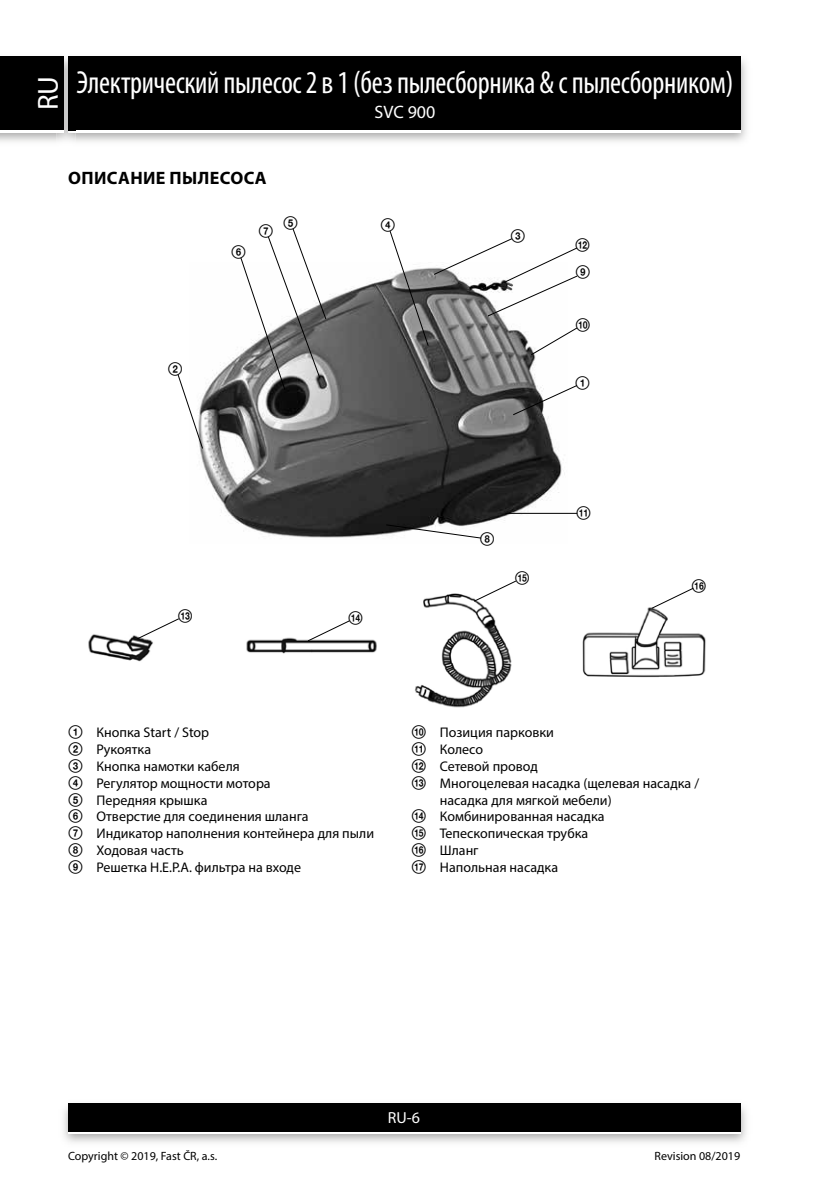
<style>
.page{position:relative;width:840px;height:1191px;background:#fff}
.page>*{position:absolute;margin:0;border:0;box-sizing:border-box;transform-origin:0 0}
.t1{font:condensed 32px "Myriad Pro";letter-spacing:-.01em;color:#fff;scale:.94 1}
.t2{font:29px "Myriad Pro";color:#fff}
.t3{font:700 18px "Myriad Pro";letter-spacing:.02em;color:#000}
.t4{font:18px "Myriad Pro";color:#fff}
.t5{font:16px "Myriad Pro";color:#fff}
.t6{font:14px/16.8px "Myriad Pro";color:#000}
.t7{font:14px/27.4px "Zz 3";color:#000}
.t8{font:12px "Myriad Pro";color:#000}
.s1{font-family:"Zz 3"}
</style>
<div class="page">
<img style="left:0;top:56px;width:747px;height:86px">
<div style="left:68px;top:59px;width:672px;height:74px;background:#fff"></div>
<div style="left:68px;top:57px;width:672px;height:73px;background:#000"></div>
<img style="left:63px;top:1103px;width:684px;height:40px">
<div style="left:68px;top:1106px;width:672px;height:28px;background:linear-gradient(to right,#fff,#fff)"></div>
<div style="left:68px;top:1103px;width:672px;height:28px;background:#000"></div>
<img style="left:57px;top:56px;width:18px;height:86px">
<img style="left:68px;top:130px;width:7px;height:3px">
<svg style="left:68px;top:57px;width:7px;height:2px"></svg>
<img style="left:68px;top:59px;width:7px;height:71px">
<div style="left:0;top:59px;width:64px;height:74px;background:#fff"></div>
<div style="left:0;top:57px;width:64px;height:73px;background:#000"></div>
<img style="left:200px;top:279px;width:367px;height:259px">
<img style="left:582px;top:607px;width:124px;height:71px">
<svg style="left:239px;top:228px;width:88px;height:163px"></svg>
<svg style="left:177px;top:373px;width:27px;height:77px"></svg>
<svg style="left:388px;top:231px;width:189px;height:125px"></svg>
<svg style="left:511px;top:384px;width:66px;height:32px"></svg>
<hr style="left:505px;top:513px;width:72px;height:1px;background:#000">
<svg style="left:385px;top:524px;width:97px;height:15px"></svg>
<img style="left:88px;top:634px;width:65px;height:28px">
<img style="left:246px;top:637px;width:131px;height:17px">
<img style="left:414px;top:593px;width:98px;height:115px">
<svg style="left:306px;top:620px;width:45px;height:22px"></svg>
<svg style="left:136px;top:618px;width:43px;height:22px"></svg>
<svg style="left:472px;top:580px;width:44px;height:22px"></svg>
<svg style="left:650px;top:587px;width:44px;height:22px"></svg>
<h2 class="t2" style="left:30px;top:110px;width:36px;rotate:-90deg">RU</h2>
<h1 class="t1" style="left:76px;top:63px;width:699px">Электрический пылесос 2 в 1 (без пылесборника &amp; с пылесборником)</h1>
<p class="t4" style="left:374px;top:101px;width:62px">SVC 900</p>
<p class="t3" style="left:68px;top:166px;width:200px">ОПИСАНИЕ ПЫЛЕСОСА</p>
<p class="t7" style="left:231px;top:238px;width:16px">6</p>
<p class="t7" style="left:258px;top:217px;width:16px">7</p>
<p class="t7" style="left:283px;top:209px;width:16px">5</p>
<p class="t7" style="left:380px;top:211px;width:16px">4</p>
<p class="t7" style="left:168px;top:355px;width:16px">2</p>
<p class="t7" style="left:178px;top:602px;width:16px">qd</p>
<p class="t7" style="left:348px;top:604px;width:16px">qf</p>
<p class="t7" style="left:510px;top:222px;width:16px">3</p>
<p class="t7" style="left:574px;top:231px;width:17px">qs<br>9</p>
<p class="t7" style="left:575px;top:311px;width:16px">0</p>
<p class="t7" style="left:575px;top:369px;width:16px">1</p>
<p class="t7" style="left:479px;top:525px;width:16px">8</p>
<p class="t7" style="left:514px;top:564px;width:16px">qg</p>
<p class="t7" style="left:575px;top:499px;width:16px">qa</p>
<p class="t7" style="left:691px;top:572px;width:16px">qh</p>
<p class="t6" style="left:68px;top:724px;width:307px"><span class="s1">1</span> Кнопка Start / Stop<br><span class="s1">2</span> Рукоятка<br><span class="s1">3</span> Кнопка намотки кабеля<br><span class="s1">4</span> Регулятор мощности мотора<br><span class="s1">5</span> Передняя крышка<br><span class="s1">6</span> Отверстие для соединения шланга<br><span class="s1">7</span> Индикатор наполнения контейнера для пыли<br><span class="s1">8</span> Ходовая часть<br><span class="s1">9</span> Решетка Н.Е.Р.А. фильтра на входе</p>
<p class="t6" style="left:411px;top:724px;width:144px"><span class="s1">0</span> Позиция парковки</p>
<p class="t6" style="left:411px;top:741px;width:73px"><span class="s1">qa</span> Колесо</p>
<p class="t6" style="left:411px;top:757px;width:128px"><span class="s1">qs</span> Сетевой провод</p>
<p class="t6" style="left:411px;top:774px;width:289px"><span class="s1">qd</span> Многоцелевая насадка (щелевая насадка /</p>
<p class="t6" style="left:439px;top:791px;width:173px">насадка для мягкой мебели)</p>
<p class="t6" style="left:411px;top:808px;width:194px"><span class="s1">qf</span> Комбинированная насадка</p>
<p class="t6" style="left:411px;top:825px;width:178px"><span class="s1">qg</span> Тепескопическая трубка</p>
<p class="t6" style="left:411px;top:841px;width:69px"><span class="s1">qh</span> Шланг</p>
<p class="t6" style="left:411px;top:858px;width:148px"><span class="s1">qj</span> Напольная насадка</p>
<p class="t5" style="left:388px;top:1108px;width:34px">RU-6</p>
<p class="t8" style="left:68px;top:1148px;width:150px">Copyright © 2019, Fast ČR, a.s.</p>
<p class="t8" style="left:654px;top:1148px;width:87px">Revision 08/2019</p>
</div>
